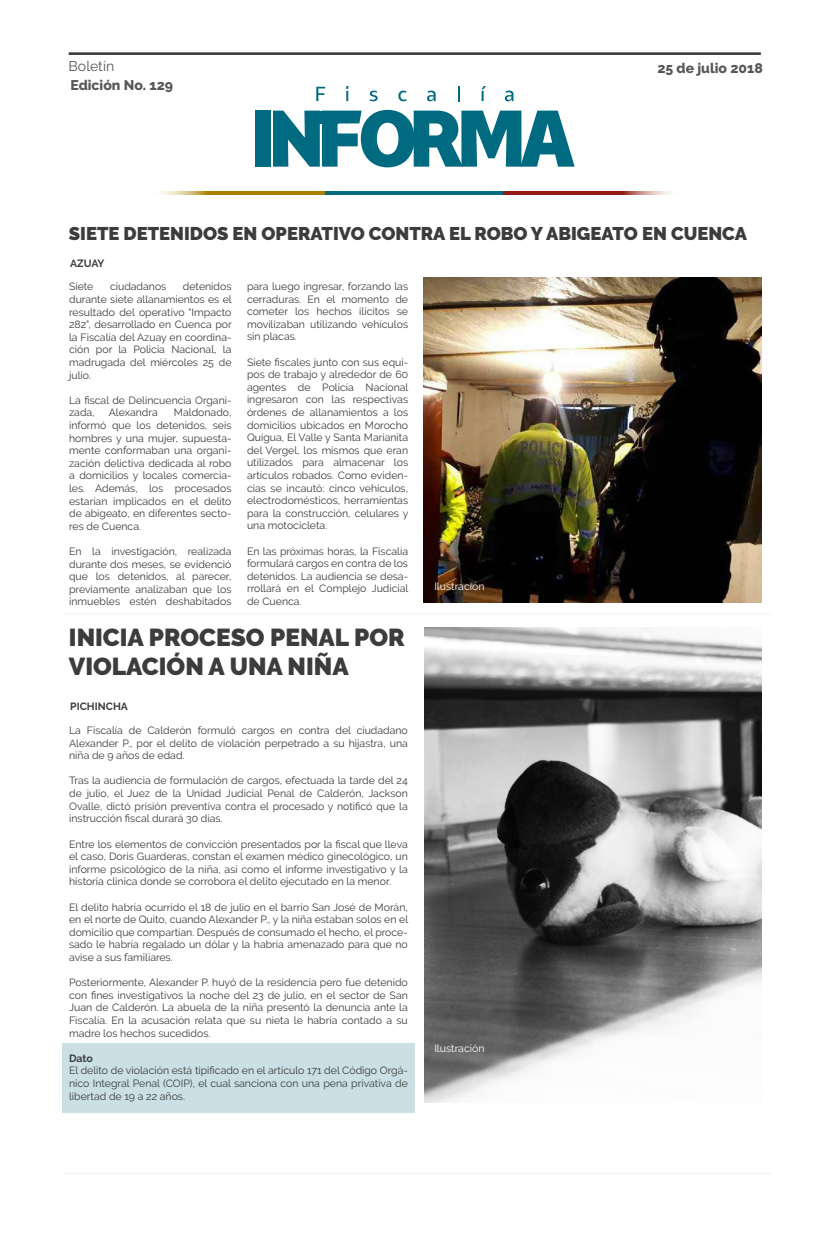
<style>
.page{position:relative;width:832px;height:1254px;background:#fff}
.page>*{position:absolute;margin:0;border:0;box-sizing:border-box;transform-origin:0 0}
.t1{font:900 24.5px/29.4px "Raleway";color:#3c3c3b}
.t2{font:900 18.38px "Raleway";color:#3c3c3b}
.t3{font:800 14px "Raleway";color:#575756}
.t4{font:14px "Raleway";color:#575756}
.t5{font:10.5px/12.6px "Raleway";color:#3c3c3b;text-align:justify}
.t6{font:10.5px "Raleway";color:#fff}
.t7{font:700 10.5px "Raleway";color:#3c3c3b}
</style>
<div class="page">
<hr style="left:63px;top:613px;width:707px;height:1px;background:#1d7180">
<div style="left:62px;top:1043px;width:352px;height:69px;background:#cae0e4"></div>
<img style="left:424px;top:628px;width:337px;height:474px">
<hr style="left:63px;top:1173px;width:707px;height:1px;background:#1d7180">
<hr style="left:266px;top:192px;width:60px;height:3px;background:#aa8000">
<hr style="left:326px;top:192px;width:59px;height:3px;background:#006b80">
<hr style="left:385px;top:192px;width:59px;height:3px;background:#006b80">
<hr style="left:444px;top:192px;width:59px;height:3px;background:#006b80">
<hr style="left:503px;top:192px;width:59px;height:3px;background:#901913">
<hr style="left:562px;top:192px;width:59px;height:3px;background:#901913">
<svg style="left:621px;top:192px;width:49px;height:3px"></svg>
<hr style="left:208px;top:192px;width:59px;height:3px;background:#aa8000">
<svg style="left:160px;top:192px;width:48px;height:3px"></svg>
<hr style="left:69px;top:52px;width:691px;height:3px;background:#3c3c3b">
<svg style="left:316px;top:87px;width:9px;height:14px"></svg>
<svg style="left:346px;top:86px;width:2px;height:15px"></svg>
<svg style="left:369px;top:91px;width:8px;height:10px"></svg>
<svg style="left:398px;top:91px;width:8px;height:10px"></svg>
<svg style="left:427px;top:91px;width:8px;height:10px"></svg>
<svg style="left:458px;top:86px;width:1px;height:15px"></svg>
<svg style="left:481px;top:86px;width:5px;height:15px"></svg>
<svg style="left:504px;top:91px;width:9px;height:10px"></svg>
<div style="left:255px;top:111px;width:15px;height:56px;background:#006b80"></div>
<svg style="left:273px;top:110px;width:301px;height:57px"></svg>
<div style="left:305px;top:111px;width:33px;height:12px;background:#006b80"></div>
<img style="left:423px;top:278px;width:337px;height:324px">
<h3 class="t4" style="left:69px;top:58px;width:47px">Boletín</h3>
<h3 class="t3" style="left:71px;top:77px;width:104px">Edición No. 129</h3>
<h3 class="t3" style="left:657px;top:60px;width:107px">25 de julio 2018</h3>
<h2 class="t2" style="left:69px;top:223px;width:679px">SIETE DETENIDOS EN OPERATIVO CONTRA EL ROBO Y ABIGEATO EN CUENCA</h2>
<p class="t7" style="left:70px;top:257px;width:36px">AZUAY</p>
<p class="t5" style="left:69px;top:280px;width:164px;text-indent:114px">detenidos durante siete allanamientos es el resultado del operativo "Impacto 282", desarrollado en Cuenca por la Fiscalía del Azuay en coordina&shy;ción por la Policía Nacional, la madrugada del miércoles 25 de julio.</p>
<p class="t5" style="left:69px;top:394px;width:164px">La fiscal de Delincuencia Organi&shy;zada,</p>
<p class="t5" style="left:69px;top:280px;width:26px">Siete</p>
<p class="t5" style="left:110px;top:280px;width:58px">ciudadanos</p>
<p class="t5" style="left:69px;top:406px;width:164px;text-indent:105px">Maldonado, informó que los detenidos, seis hombres y una mujer, supuesta&shy;mente conformaban una organi&shy;zación delictiva dedicada al robo a domicilios y locales comercia&shy;les. Además, los procesados estarían implicados en el delito de abigeato, en diferentes secto&shy;res de Cuenca.</p>
<p class="t5" style="left:69px;top:545px;width:164px">En la investigación, realizada durante dos meses, se evidenció que los detenidos, al parecer, previamente analizaban que los inmuebles estén deshabitados</p>
<p class="t5" style="left:109px;top:406px;width:50px">Alexandra</p>
<p class="t5" style="left:247px;top:280px;width:162px">para luego ingresar, forzando las cerraduras. En el momento de cometer los hechos ilícitos se movilizaban utilizando vehículos sin placas.</p>
<p class="t5" style="left:247px;top:355px;width:163px">Siete fiscales junto con sus equi&shy;pos de trabajo y alrededor de 60 agentes de Policía Nacional ingresaron con las respectivas órdenes de allanamientos a los domicilios ubicados en Morocho Quigua, El Valle y Santa Marianita del Vergel, los mismos que eran utilizados para almacenar los artículos robados. Como eviden&shy;cias se incautó: cinco vehículos, electrodomésticos, herramientas para la construcción, celulares y una motocicleta.</p>
<p class="t5" style="left:247px;top:544px;width:163px">En las próximas horas, la Fiscalía formulará cargos en contra de los detenidos. La audiencia se desa&shy;rrollará en el Complejo Judicial de Cuenca.</p>
<h1 class="t1" style="left:69px;top:622px;width:337px">INICIA PROCESO PENAL POR<br>VIOLACIÓN A UNA NIÑA</h1>
<p class="t7" style="left:70px;top:700px;width:59px">PICHINCHA</p>
<p class="t5" style="left:69px;top:724px;width:340px">La Fiscalía de Calderón formuló cargos en contra del ciudadano Alexander P., por el delito de violación perpetrado a su hijastra, una niña de 9 años de edad.</p>
<p class="t5" style="left:69px;top:774px;width:340px">Tras la audiencia de formulación de cargos, efectuada la tarde del 24 de julio, el Juez de la Unidad Judicial Penal de Calderón, Jackson Ovalle, dictó prisión preventiva contra el procesado y notificó que la instrucción fiscal durará 30 días.</p>
<p class="t5" style="left:69px;top:837px;width:340px">Entre los elementos de convicción presentados por la fiscal que lleva el caso, Doris Guarderas, constan el examen médico ginecológico, un informe psicológico de la niña, así como el informe investigativo y la historia clínica donde se corrobora el delito ejecutado en la menor.</p>
<p class="t5" style="left:69px;top:900px;width:340px">El delito habría ocurrido el 18 de julio en el barrio San José de Morán, en el norte de Quito, cuando Alexander P., y la niña estaban solos en el domicilio que compartían. Después de consumado el hecho, el proce&shy;sado le habría regalado un dólar y la habría amenazado para que no avise a sus familiares.</p>
<p class="t5" style="left:69px;top:976px;width:340px">Posteriormente, Alexander P. huyó de la residencia pero fue detenido con fines investigativos la noche del 23 de julio, en el sector de San Juan de Calderón. La abuela de la niña presentó la denuncia ante la Fiscalía. En la acusación relata que su nieta le habría contado a su madre los hechos sucedidos.</p>
<p class="t7" style="left:69px;top:1052px;width:25px">Dato</p>
<p class="t5" style="left:69px;top:1064px;width:340px">El delito de violación está tipificado en el artículo 171 del Código Orgá&shy;nico Integral Penal (COIP), el cual sanciona con una pena privativa de libertad de 19 a 22 años.</p>
<p class="t6" style="left:434px;top:580px;width:52px">Ilustración</p>
<p class="t6" style="left:434px;top:1042px;width:52px">Ilustración</p>
</div>
